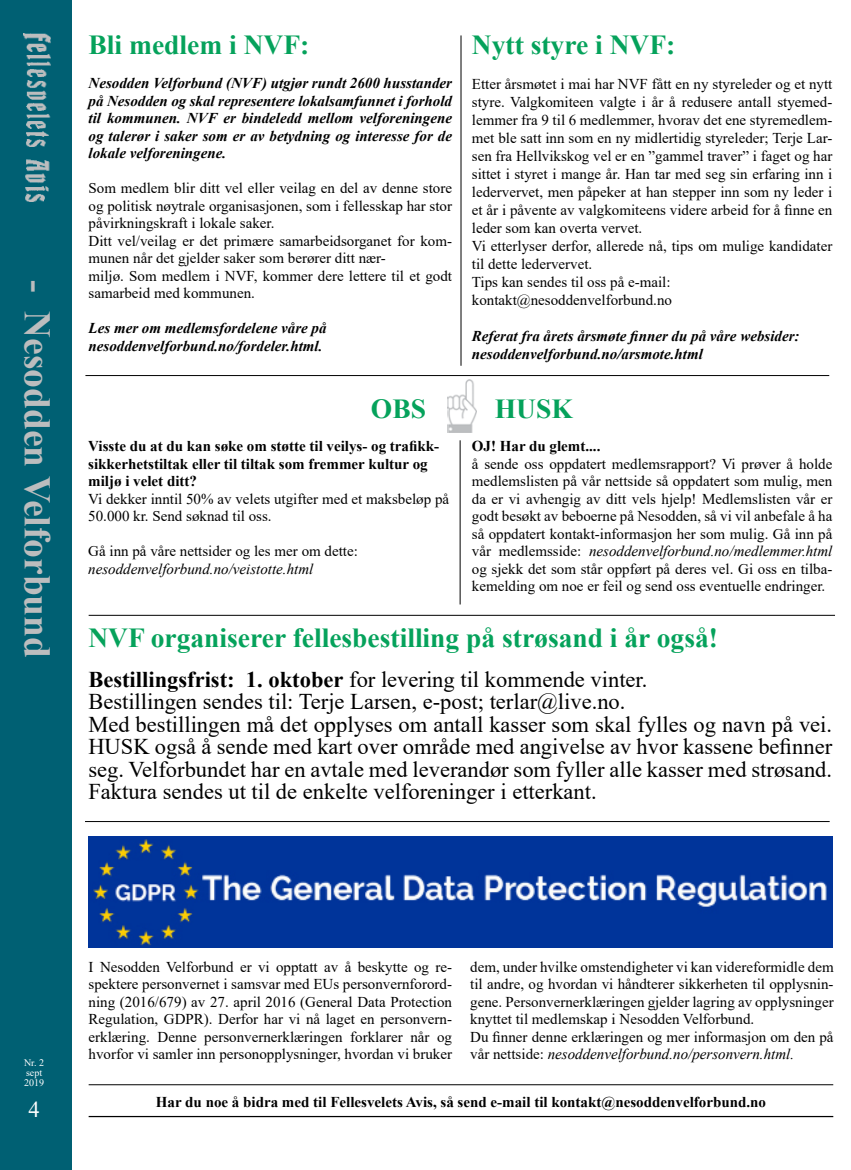
<style>
.page{position:relative;width:851px;height:1170px;background:#fff}
.page>*{position:absolute;margin:0;border:0;box-sizing:border-box;transform-origin:0 0}
.t1{font:700 37.5px "Times New Roman";color:#bcbdbe}
.t2{font:700 27.5px "Times New Roman";color:#05a25b}
.t3{font:22.5px/22.5px "Times New Roman";color:#000}
.t4{font:22.5px "Times New Roman";color:#fff}
.t5{font:15px/17.5px "Times New Roman";color:#000}
.t6{font:italic 700 15px/17.5px "Times New Roman";color:#000}
.t7{font:700 15px/17.5px "Times New Roman";color:#000}
.t8{font:italic 15px "Times New Roman";color:#000}
.t9{font:10px/10px "Times New Roman";color:#fff}
.s1{font-style:italic}
.s2{font-weight:700}
</style>
<div class="page">
<hr style="left:89px;top:1115px;width:744px;height:2px;background:#000">
<div style="left:0;top:0;width:71px;height:1169px;background:#006073"></div>
<img style="left:23px;top:34px;width:28px;height:167px">
<img style="left:447px;top:380px;width:29px;height:52px">
<hr style="left:89px;top:1084px;width:744px;height:1px;background:#000">
<hr style="left:460px;top:440px;width:1px;height:164px;background:#000">
<hr style="left:85px;top:821px;width:744px;height:1px;background:#000">
<img style="left:88px;top:836px;width:744px;height:111px">
<hr style="left:89px;top:615px;width:745px;height:1px;background:#000">
<hr style="left:85px;top:375px;width:744px;height:1px;background:#000">
<hr style="left:460px;top:35px;width:1px;height:331px;background:#000">
<h1 class="t1" style="left:64px;top:279px;width:380px;rotate:90deg">- Nesodden Velforbund</h1>
<h2 class="t2" style="left:89px;top:25px;width:222px">Bli medlem i NVF:</h2>
<h2 class="t2" style="left:472px;top:25px;width:205px">Nytt styre i NVF:</h2>
<p class="t5" style="left:472px;top:74px;width:362px;line-height:18px">Etter årsmøtet i mai har NVF fått en ny styreleder og et nytt styre. Valgkomiteen valgte i år å redusere antall styemed&shy;lemmer fra 9 til 6 medlemmer, hvorav det ene styremedlem&shy;met ble satt inn som en ny midlertidig styreleder; Terje Lar&shy;sen fra Hellvikskog vel er en ”gammel traver” i faget og har sittet i styret i mange år. Han tar med seg sin erfaring inn i ledervervet, men påpeker at han stepper inn som ny leder i et år i påvente av valgkomiteens videre arbeid for å finne en leder som kan overta vervet.<br>Vi etterlyser derfor, allerede nå, tips om mulige kandidater til dette ledervervet.<br>Tips kan sendes til oss på e-mail: kontakt@nesoddenvelforbund.no</p>
<p class="t6" style="left:472px;top:326px;width:329px;line-height:18px">Referat fra årets årsmøte finner du på våre websider: nesoddenvelforbund.no/arsmote.html</p>
<p class="t6" style="left:89px;top:74px;width:365px;text-align:justify">Nesodden Velforbund (NVF) utgjør rundt 2600 husstander på Nesodden og skal representere lokalsamfunnet i forhold til kommunen. NVF er bindeledd mellom velforeningene og talerør i saker som er av betydning og interesse for de lokale velforeningene.</p>
<p class="t5" style="left:89px;top:179px;width:365px">Som medlem blir ditt vel eller veilag en del av denne store og politisk nøytrale organisasjonen, som i fellesskap har stor påvirkningskraft i lokale saker.<br>Ditt vel/veilag er det primære samarbeidsorganet for kom&shy;munen når det gjelder saker som berører ditt nær-<br>miljø. Som medlem i NVF, kommer dere lettere til et godt samarbeid med kommunen.</p>
<p class="t6" style="left:89px;top:319px;width:239px">Les mer om medlemsfordelene våre på nesoddenvelforbund.no/fordeler.html.</p>
<h2 class="t2" style="left:371px;top:389px;width:57px">OBS</h2>
<h2 class="t2" style="left:494px;top:389px;width:79px">HUSK</h2>
<p class="t7" style="left:88px;top:437px;width:352px">Visste du at du kan søke om støtte til veilys- og trafikk&shy;sikkerhetstiltak eller til tiltak som fremmer kultur og miljø i velet ditt?</p>
<p class="t5" style="left:88px;top:489px;width:362px">Vi dekker inntil 50% av velets utgifter med et maksbeløp på<br>50.000 kr. Send søknad til oss.</p>
<p class="t5" style="left:88px;top:542px;width:271px">Gå inn på våre nettsider og les mer om dette:</p>
<p class="t8" style="left:88px;top:558px;width:226px">nesoddenvelforbund.no/veistotte.html</p>
<p class="t7" style="left:472px;top:437px;width:130px">OJ! Har du glemt....</p>
<p class="t5" style="left:472px;top:454px;width:362px;text-align:justify">å sende oss oppdatert medlemsrapport? Vi prøver å holde medlemslisten på vår nettside så oppdatert som mulig, men da er vi avhengig av ditt vels hjelp! Medlemslisten vår er godt besøkt av beboerne på Nesodden, så vi vil anbefale å ha så oppdatert kontakt-informasjon her som mulig. Gå inn på vår medlemsside: <span class="s1">nesoddenvelforbund.no/medlemmer.html </span>og sjekk det som står oppført på deres vel. Gi oss en tilba&shy;kemelding om noe er feil og send oss eventuelle endringer.</p>
<h2 class="t2" style="left:88px;top:617px;width:631px">NVF organiserer fellesbestilling på strøsand i år også!</h2>
<p class="t3" style="left:88px;top:667px;width:745px"><span class="s2">Bestillingsfrist: 1. oktober</span> for levering til kommende vinter.<br>Bestillingen sendes til: Terje Larsen, e-post; terlar@live.no.<br>Med bestillingen må det opplyses om antall kasser som skal fylles og navn på vei.<br>HUSK også å sende med kart over område med angivelse av hvor kassene befinner seg. Velforbundet har en avtale med leverandør som fyller alle kasser med strøsand.<br>Faktura sendes ut til de enkelte velforeninger i etterkant.</p>
<p class="t9" style="left:24px;top:1057px;width:21px">Nr. 2 sept<br>2019</p>
<h3 class="t4" style="left:28px;top:1093px;width:13px">4</h3>
<p class="t5" style="left:89px;top:957px;width:365px;text-align:justify">I Nesodden Velforbund er vi opptatt av å beskytte og re&shy;spektere personvernet i samsvar med EUs personvernforord&shy;ning (2016/679) av 27. april 2016 (General Data Protection Regulation, GDPR). Derfor har vi nå laget en personvern&shy;erklæring. Denne personvernerklæringen forklarer når og hvorfor vi samler inn personopplysninger, hvordan vi bruker</p>
<p class="t5" style="left:470px;top:957px;width:365px">dem, under hvilke omstendigheter vi kan videreformidle dem til andre, og hvordan vi håndterer sikkerheten til opplysnin&shy;gene. Personvernerklæringen gjelder lagring av opplysninger knyttet til medlemskap i Nesodden Velforbund.<br>Du finner denne erklæringen og mer informasjon om den på vår nettside: <span class="s1">nesoddenvelforbund.no/personvern.html.</span></p>
<p class="t7" style="left:156px;top:1092px;width:611px">Har du noe å bidra med til Fellesvelets Avis, så send e-mail til kontakt@nesoddenvelforbund.no</p>
</div>
